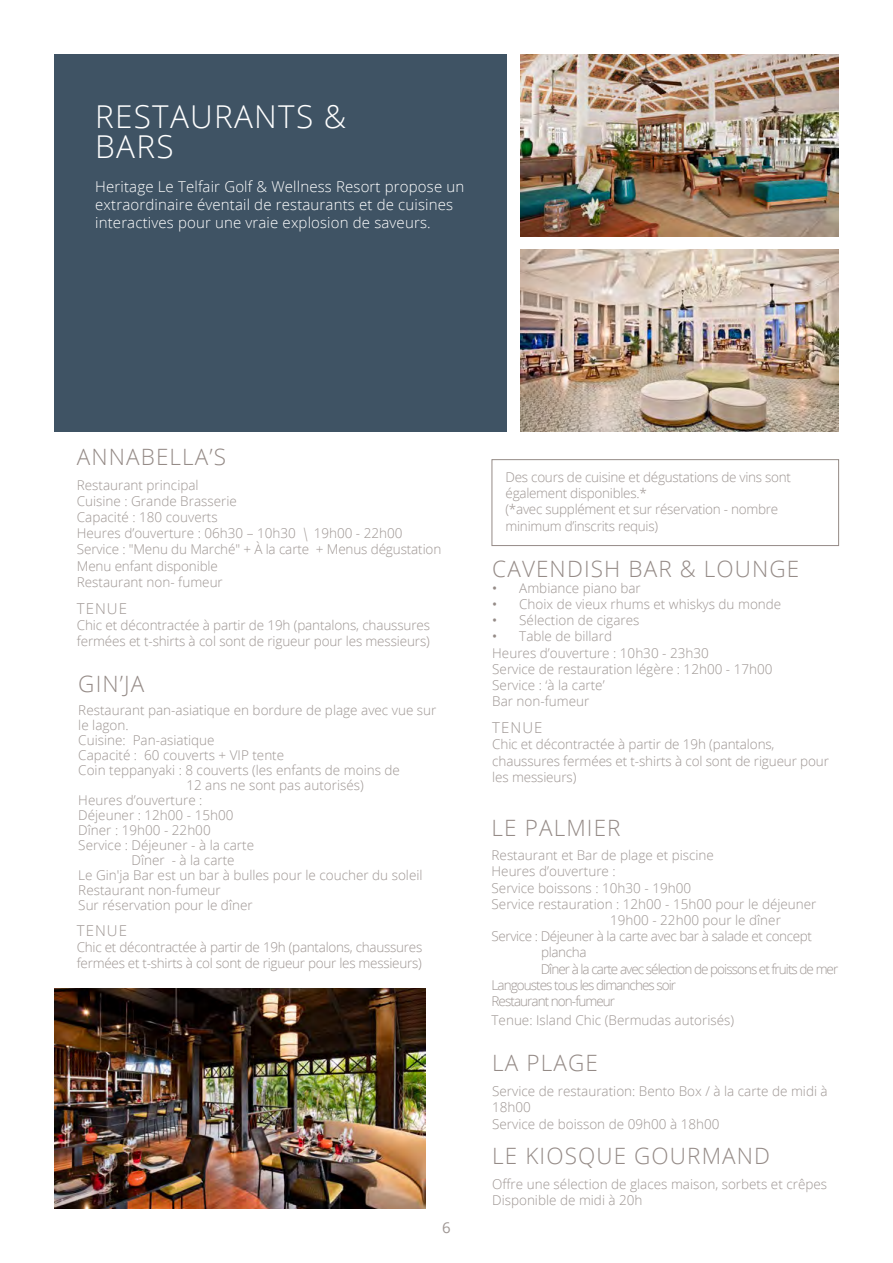
<style>
.page{position:relative;width:893px;height:1263px;background:#fff}
.page>*{position:absolute;margin:0;border:0;box-sizing:border-box;transform-origin:0 0}
.t1{font:300 31.5px/30px "Open Sans";letter-spacing:.04em;color:#fff}
.t2{font:300 22.5px "Open Sans";letter-spacing:.05em;color:#958b87}
.t3{font:300 15px/18px "Open Sans";letter-spacing:.01em;color:#fff}
.t4{font:300 15px "Open Sans";letter-spacing:.07em;color:#9e9693}
.t5{font:15px "Open Sans";color:#9e9693}
.t6{font:300 13.5px/16.2px "Open Sans";color:#9e9693}
.t7{font:300 13.5px/16.2px "Open Sans";letter-spacing:-.02em;color:#9e9693}
.t8{font:300 13.5px "Open Sans";letter-spacing:-.07em;color:#9e9693}
.t9{font:300 13.5px "Open Sans";letter-spacing:-.03em;color:#9e9693}
.s1{font-style:italic}
.s2{font-weight:400;color:#958b87}
</style>
<div class="page">
<div style="left:492px;top:459px;width:347px;height:87px;border:1px solid #958b87"></div>
<div style="left:54px;top:54px;width:452px;height:378px;background:#3f5364"></div>
<img style="left:521px;top:54px;width:317px;height:182px">
<img style="left:521px;top:249px;width:318px;height:183px">
<img style="left:55px;top:988px;width:370px;height:221px">
<h1 class="t1" style="left:95px;top:103px;width:253px">RESTAURANTS &amp;<br>BARS</h1>
<p class="t3" style="left:95px;top:178px;width:371px">Heritage Le Telfair Golf &amp; Wellness Resort propose un extraordinaire éventail de restaurants et de cuisines interactives pour une vraie explosion de saveurs.</p>
<h2 class="t2" style="left:77px;top:444px;width:151px">ANNABELLA’S</h2>
<p class="t6" style="left:77px;top:477px;width:366px">Restaurant principal<br>Cuisine : Grande Brasserie<br>Capacité : 180 couverts<br>Heures d’ouverture : 06h30 – 10h30 <span class="s1">|</span> 19h00 - 22h00<br>Service : "Menu du Marché" + À la carte + Menus dégustation<br>Menu enfant disponible<br>Restaurant non- fumeur</p>
<p class="t4" style="left:77px;top:600px;width:52px">TENUE</p>
<p class="t6" style="left:77px;top:617px;width:355px">Chic et décontractée à partir de 19h (pantalons, chaussures fermées et t-shirts à col sont de rigueur pour les messieurs)</p>
<h2 class="t2" style="left:78px;top:670px;width:68px">GIN’JA</h2>
<p class="t6" style="left:78px;top:702px;width:360px">Restaurant pan-asiatique en bordure de plage avec vue sur</p>
<p class="t6" style="left:78px;top:717px;width:52px">le lagon.</p>
<p class="t6" style="left:78px;top:732px;width:138px">Cuisine: Pan-asiatique</p>
<p class="t6" style="left:78px;top:747px;width:207px">Capacité : 60 couverts + VIP tente</p>
<p class="t6" style="left:78px;top:762px;width:323px">Coin teppanyaki : 8 couverts (les enfants de moins de</p>
<p class="t6" style="left:186px;top:777px;width:179px">12 ans ne sont pas autorisés)</p>
<p class="t6" style="left:78px;top:792px;width:126px">Heures d’ouverture :</p>
<p class="t6" style="left:78px;top:807px;width:157px">Déjeuner : 12h00 - 15h00</p>
<p class="t6" style="left:78px;top:822px;width:134px">Dîner : 19h00 - 22h00</p>
<p class="t6" style="left:78px;top:837px;width:177px">Service : Déjeuner - à la carte</p>
<p class="t6" style="left:131px;top:852px;width:105px">Dîner - à la carte</p>
<p class="t6" style="left:78px;top:867px;width:346px">Le Gin'ja Bar est un bar à bulles pour le coucher du soleil</p>
<p class="t6" style="left:78px;top:882px;width:144px">Restaurant non-fumeur</p>
<p class="t6" style="left:78px;top:897px;width:176px">Sur réservation pour le dîner</p>
<p class="t4" style="left:77px;top:922px;width:52px">TENUE</p>
<p class="t7" style="left:77px;top:939px;width:347px">Chic et décontractée à partir de 19h (pantalons, chaussures fermées et t-shirts à col sont de rigueur pour les messieurs)</p>
<p class="t5" style="left:442px;top:1217px;width:10px">6</p>
<p class="t7" style="left:506px;top:469px;width:287px">Des cours de cuisine et dégustations de vins sont également disponibles.*<br>(*avec supplément et sur réservation - nombre minimum d’inscrits requis)</p>
<h2 class="t2" style="left:492px;top:556px;width:309px">CAVENDISH BAR &amp; LOUNGE</h2>
<p class="t6" style="left:492px;top:580px;width:150px"><span class="s2">•</span> Ambiance piano bar</p>
<p class="t6" style="left:492px;top:596px;width:291px"><span class="s2">•</span> Choix de vieux rhums et whiskys du monde</p>
<p class="t6" style="left:492px;top:612px;width:149px"><span class="s2">•</span> Sélection de cigares</p>
<p class="t6" style="left:492px;top:629px;width:282px"><span class="s2">•</span> Table de billard<br>Heures d’ouverture : 10h30 - 23h30<br>Service de restauration légère : 12h00 - 17h00<br>Service : ‘à la carte’<br>Bar non-fumeur</p>
<p class="t4" style="left:492px;top:719px;width:52px">TENUE</p>
<p class="t6" style="left:492px;top:737px;width:338px">Chic et décontractée à partir de 19h (pantalons, chaussures fermées et t-shirts à col sont de rigueur pour les messieurs)</p>
<h2 class="t2" style="left:492px;top:814px;width:131px">LE PALMIER</h2>
<p class="t6" style="left:492px;top:847px;width:224px">Restaurant et Bar de plage et piscine</p>
<p class="t6" style="left:492px;top:864px;width:126px">Heures d’ouverture :</p>
<p class="t6" style="left:492px;top:880px;width:201px">Service boissons : 10h30 - 19h00</p>
<p class="t6" style="left:492px;top:896px;width:326px">Service restauration : 12h00 - 15h00 pour le déjeuner</p>
<p class="t6" style="left:610px;top:912px;width:172px">19h00 - 22h00 pour le dîner</p>
<p class="t9" style="left:492px;top:929px;width:322px">Service : Déjeuner à la carte avec bar à salade et concept</p>
<p class="t9" style="left:541px;top:945px;width:47px">plancha</p>
<p class="t8" style="left:541px;top:961px;width:299px">Dîner à la carte avec sélection de poissons et fruits de mer</p>
<p class="t8" style="left:492px;top:977px;width:186px">Langoustes tous les dimanches soir</p>
<p class="t8" style="left:492px;top:993px;width:125px">Restaurant non-fumeur</p>
<p class="t6" style="left:492px;top:1012px;width:244px">Tenue: Island Chic (Bermudas autorisés)</p>
<h2 class="t2" style="left:492px;top:1050px;width:107px">LA PLAGE</h2>
<p class="t6" style="left:492px;top:1083px;width:337px">Service de restauration: Bento Box / à la carte de midi à<br>18h00<br>Service de boisson de 09h00 à 18h00</p>
<h2 class="t2" style="left:492px;top:1143px;width:279px">LE KIOSQUE GOURMAND</h2>
<p class="t6" style="left:492px;top:1176px;width:337px">Offre une sélection de glaces maison, sorbets et crêpes<br>Disponible de midi à 20h</p>
</div>
